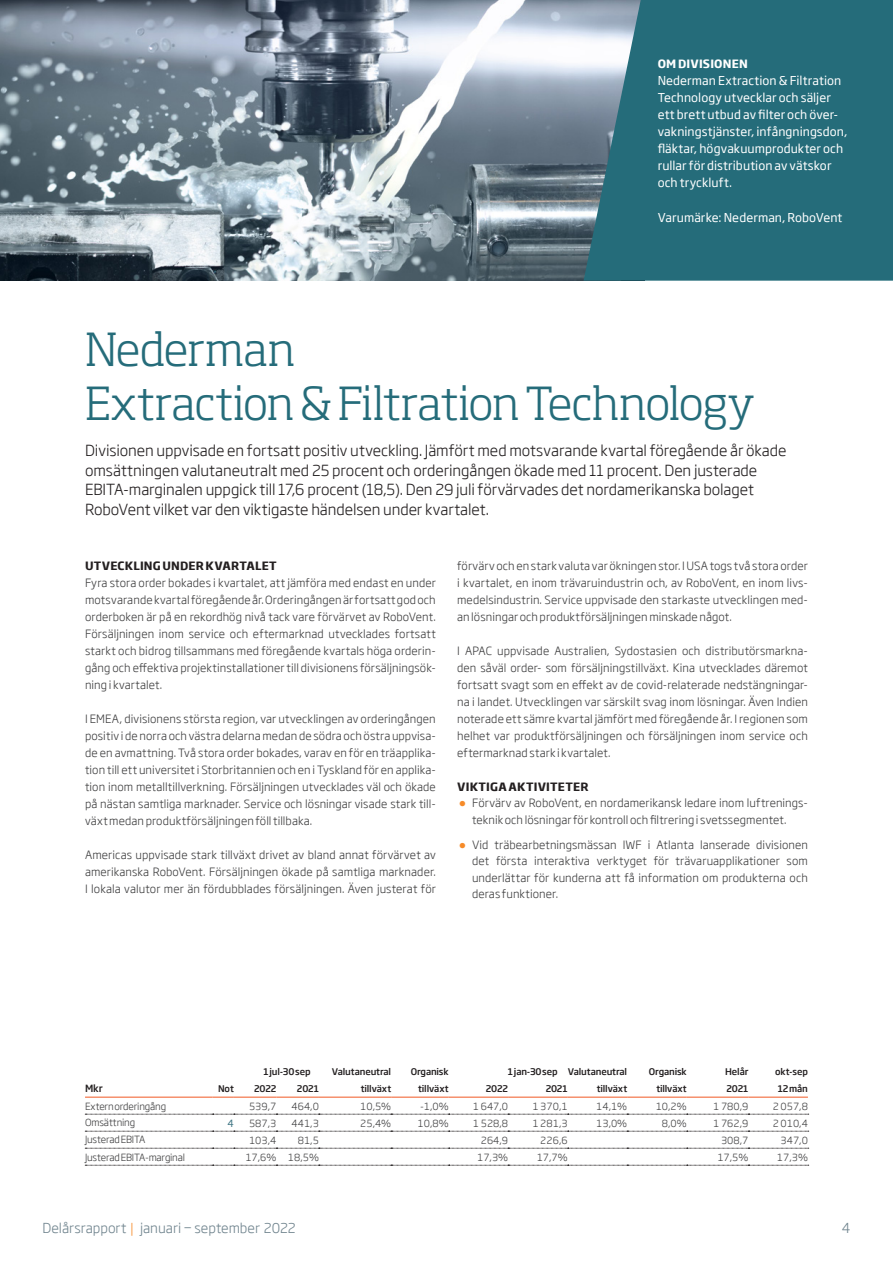
<style>
.page{position:relative;width:893px;height:1263px;background:#fff}
.page>*{position:absolute;margin:0;border:0;box-sizing:border-box;transform-origin:0 0}
.Rubrik_1{font:300 45px/54px "Soho Std";letter-spacing:-.015em;color:#256c7a}
.Ingress{font:300 15px/19.5px "Soho Gothic Std";letter-spacing:-.005em;color:#231f20}
.t1{font:300 13.5px "Soho Gothic Std";color:#70848e}
.Divisioner_beskrivni{font:12px/17px "Soho Gothic Std";letter-spacing:.005em;color:#fff}
.Brödtext{font:300 11.25px/17px "Soho Gothic Std";letter-spacing:.005em;color:#3e3e3f;text-align:justify}
.Underrubrik_1{font:700 11.25px "Soho Gothic Std";letter-spacing:.015em;color:#231f20}
.Underrubrik_1-2{font:700 11.25px "Soho Gothic Std";letter-spacing:.015em;color:#fff}
.Tabell_-_höger{font:300 9.75px "Soho Gothic Std";color:#3e3e3f}
.Tabell_-_vänster{font:300 9.75px "Soho Gothic Std";letter-spacing:-.02em;color:#3e3e3f}
.Tabellhuvud_-_vänste{font:500 9.75px "Soho Gothic Std";color:#231f20}
.Notsiffra{font:9.75px "Soho Gothic Std";color:#407684}
.Tabellhuvud_-_höger{font:500 9px "Soho Gothic Std";letter-spacing:-.015em;color:#231f20}
.s1{font-size:20.25px;color:#f68b29}
.s2{color:#f7953c}
</style>
<div class="page">
<img style="left:0;top:0;width:584px;height:281px">
<svg style="left:584px;top:0;width:309px;height:281px;background:#30727f"></svg>
<svg style="left:213px;top:1097px;width:21px;height:1px"></svg>
<svg style="left:85px;top:1114px;width:724px;height:1px"></svg>
<svg style="left:85px;top:1131px;width:724px;height:1px"></svg>
<svg style="left:85px;top:1148px;width:724px;height:1px"></svg>
<svg style="left:85px;top:1165px;width:724px;height:1px"></svg>
<hr style="left:85px;top:1097px;width:128px;height:1px;background:#f15924">
<hr style="left:234px;top:1097px;width:42px;height:1px;background:#f15924">
<hr style="left:276px;top:1097px;width:43px;height:1px;background:#f15924">
<hr style="left:319px;top:1097px;width:72px;height:1px;background:#f15924">
<hr style="left:391px;top:1097px;width:58px;height:1px;background:#f15924">
<hr style="left:449px;top:1097px;width:59px;height:1px;background:#f15924">
<hr style="left:508px;top:1097px;width:60px;height:1px;background:#f15924">
<hr style="left:568px;top:1097px;width:59px;height:1px;background:#f15924">
<hr style="left:627px;top:1097px;width:60px;height:1px;background:#f15924">
<hr style="left:687px;top:1097px;width:61px;height:1px;background:#f15924">
<hr style="left:748px;top:1097px;width:60px;height:1px;background:#f15924">
<p class="Underrubrik_1-2" style="left:658px;top:56px;width:91px">OM DIVISIONEN</p>
<p class="Divisioner_beskrivni" style="left:658px;top:72px;width:191px">Nederman Extraction &amp; Filtration<br>Technology utvecklar och säljer ett brett utbud av filter och över&shy;vakningstjänster, infångningsdon, fläktar, högvakuumprodukter och rullar för distribution av vätskor och tryckluft.</p>
<p class="Divisioner_beskrivni" style="left:658px;top:209px;width:186px">Varumärke: Nederman, RoboVent</p>
<p class="Rubrik_1" style="left:85px;top:322px;width:672px">Nederman<br>Extraction &amp; Filtration Technology</p>
<p class="Ingress" style="left:85px;top:441px;width:703px">Divisionen uppvisade en fortsatt positiv utveckling. Jämfört med motsvarande kvartal föregående år ökade omsättningen valutaneutralt med 25 procent och orderingången ökade med 11 procent. Den justerade EBITA-marginalen uppgick till 17,6 procent (18,5). Den 29 juli förvärvades det nordamerikanska bolaget RoboVent vilket var den viktigaste händelsen under kvartalet.</p>
<p class="Underrubrik_1" style="left:85px;top:558px;width:193px">UTVECKLING UNDER KVARTALET</p>
<p class="Brödtext" style="left:85px;top:574px;width:352px">Fyra stora order bokades i kvartalet, att jämföra med endast en under motsvarande kvartal föregående år. Orderingången är fortsatt god och orderboken är på en rekordhög nivå tack vare förvärvet av RoboVent.<br>Försäljningen inom service och eftermarknad utvecklades fortsatt starkt och bidrog tillsammans med föregående kvartals höga orderin&shy;gång och effektiva projektinstallationer till divisionens försäljningsök&shy;ning i kvartalet.</p>
<p class="Brödtext" style="left:85px;top:710px;width:352px">I EMEA, divisionens största region, var utvecklingen av orderingången positiv i de norra och västra delarna medan de södra och östra uppvisa&shy;de en avmattning. Två stora order bokades, varav en för en träapplika&shy;tion till ett universitet i Storbritannien och en i Tyskland för en applika&shy;tion inom metalltillverkning. Försäljningen utvecklades väl och ökade på nästan samtliga marknader. Service och lösningar visade stark till&shy;växt medan produktförsäljningen föll tillbaka.</p>
<p class="Brödtext" style="left:85px;top:846px;width:352px">Americas uppvisade stark tillväxt drivet av bland annat förvärvet av amerikanska RoboVent. Försäljningen ökade på samtliga marknader.<br>I lokala valutor mer än fördubblades försäljningen. Även justerat för</p>
<p class="Brödtext" style="left:457px;top:557px;width:352px">förvärv och en stark valuta var ökningen stor. I USA togs två stora order i kvartalet, en inom trävaruindustrin och, av RoboVent, en inom livs&shy;medelsindustrin. Service uppvisade den starkaste utvecklingen med&shy;an lösningar och produktförsäljningen minskade något.</p>
<p class="Brödtext" style="left:457px;top:642px;width:352px">I APAC uppvisade Australien, Sydostasien och distributörsmarkna&shy;den såväl order- som försäljningstillväxt. Kina utvecklades däremot fortsatt svagt som en effekt av de covid-relaterade nedstängningar&shy;na i landet. Utvecklingen var särskilt svag inom lösningar. Även Indien noterade ett sämre kvartal jämfört med föregående år. I regionen som helhet var produktförsäljningen och försäljningen inom service och eftermarknad stark i kvartalet.</p>
<p class="Underrubrik_1" style="left:457px;top:779px;width:133px">VIKTIGA AKTIVITETER</p>
<p class="Brödtext" style="left:457px;top:795px;width:352px;line-height:16.5px;text-align:center"><span class="s1">•</span> Förvärv av RoboVent, en nordamerikansk ledare inom luftrenings&shy;teknik och lösningar för kontroll och filtrering i svetssegmentet.</p>
<p class="Brödtext" style="left:472px;top:837px;width:337px;line-height:16.5px;text-indent:-15px"><span class="s1">•</span> Vid träbearbetningsmässan IWF i Atlanta lanserade divisionen det första interaktiva verktyget för trävaruapplikationer som underlättar för kunderna att få information om produkterna och deras funktioner.</p>
<p class="Tabellhuvud_-_höger" style="left:263px;top:1066px;width:49px">1 jul-30 sep</p>
<p class="Tabellhuvud_-_höger" style="left:332px;top:1066px;width:61px">Valutaneutral</p>
<p class="Tabellhuvud_-_höger" style="left:411px;top:1066px;width:39px">Organisk</p>
<p class="Tabellhuvud_-_höger" style="left:508px;top:1066px;width:51px">1 jan-30 sep</p>
<p class="Tabellhuvud_-_höger" style="left:568px;top:1066px;width:61px">Valutaneutral</p>
<p class="Tabellhuvud_-_höger" style="left:649px;top:1066px;width:39px">Organisk</p>
<p class="Tabellhuvud_-_höger" style="left:725px;top:1066px;width:25px">Helår</p>
<p class="Tabellhuvud_-_höger" style="left:775px;top:1066px;width:34px">okt-sep</p>
<p class="Tabellhuvud_-_vänste" style="left:85px;top:1082px;width:19px">Mkr</p>
<p class="Tabellhuvud_-_höger" style="left:218px;top:1083px;width:17px">Not</p>
<p class="Tabellhuvud_-_höger" style="left:254px;top:1083px;width:24px">2022</p>
<p class="Tabellhuvud_-_höger" style="left:297px;top:1083px;width:23px">2021</p>
<p class="Tabellhuvud_-_höger" style="left:361px;top:1083px;width:32px">tillväxt</p>
<p class="Tabellhuvud_-_höger" style="left:418px;top:1083px;width:32px">tillväxt</p>
<p class="Tabellhuvud_-_höger" style="left:486px;top:1083px;width:24px">2022</p>
<p class="Tabellhuvud_-_höger" style="left:546px;top:1083px;width:23px">2021</p>
<p class="Tabellhuvud_-_höger" style="left:597px;top:1083px;width:32px">tillväxt</p>
<p class="Tabellhuvud_-_höger" style="left:656px;top:1083px;width:32px">tillväxt</p>
<p class="Tabellhuvud_-_höger" style="left:726px;top:1083px;width:23px">2021</p>
<p class="Tabellhuvud_-_höger" style="left:778px;top:1083px;width:32px">12 mån</p>
<p class="Tabell_-_vänster" style="left:85px;top:1100px;width:83px">Extern orderingång</p>
<p class="Tabell_-_höger" style="left:249px;top:1100px;width:29px">539,7</p>
<p class="Tabell_-_höger" style="left:292px;top:1100px;width:29px">464,0</p>
<p class="Tabell_-_höger" style="left:360px;top:1100px;width:33px">10,5%</p>
<p class="Tabell_-_höger" style="left:420px;top:1100px;width:30px">-1,0%</p>
<p class="Tabell_-_höger" style="left:473px;top:1100px;width:37px">1 647,0</p>
<p class="Tabell_-_höger" style="left:532px;top:1100px;width:37px">1 370,1</p>
<p class="Tabell_-_höger" style="left:596px;top:1100px;width:33px">14,1%</p>
<p class="Tabell_-_höger" style="left:656px;top:1100px;width:33px">10,2%</p>
<p class="Tabell_-_höger" style="left:713px;top:1100px;width:37px">1 780,9</p>
<p class="Tabell_-_höger" style="left:773px;top:1100px;width:37px">2 057,8</p>
<p class="Tabell_-_vänster" style="left:85px;top:1117px;width:52px">Omsättning</p>
<p class="Notsiffra" style="left:227px;top:1117px;width:8px">4</p>
<p class="Tabell_-_höger" style="left:249px;top:1117px;width:29px">587,3</p>
<p class="Tabell_-_höger" style="left:292px;top:1117px;width:29px">441,3</p>
<p class="Tabell_-_höger" style="left:360px;top:1117px;width:33px">25,4%</p>
<p class="Tabell_-_höger" style="left:418px;top:1117px;width:33px">10,8%</p>
<p class="Tabell_-_höger" style="left:473px;top:1117px;width:37px">1 528,8</p>
<p class="Tabell_-_höger" style="left:532px;top:1117px;width:37px">1 281,3</p>
<p class="Tabell_-_höger" style="left:596px;top:1117px;width:33px">13,0%</p>
<p class="Tabell_-_höger" style="left:662px;top:1117px;width:26px">8,0%</p>
<p class="Tabell_-_höger" style="left:713px;top:1117px;width:37px">1 762,9</p>
<p class="Tabell_-_höger" style="left:773px;top:1117px;width:37px">2 010,4</p>
<p class="Tabell_-_vänster" style="left:85px;top:1134px;width:62px">Justerad EBITA</p>
<p class="Tabell_-_höger" style="left:249px;top:1134px;width:29px">103,4</p>
<p class="Tabell_-_höger" style="left:298px;top:1134px;width:23px">81,5</p>
<p class="Tabell_-_höger" style="left:481px;top:1134px;width:29px">264,9</p>
<p class="Tabell_-_höger" style="left:540px;top:1134px;width:29px">226,6</p>
<p class="Tabell_-_höger" style="left:721px;top:1134px;width:29px">308,7</p>
<p class="Tabell_-_höger" style="left:781px;top:1134px;width:29px">347,0</p>
<p class="Tabell_-_vänster" style="left:85px;top:1151px;width:101px">Justerad EBITA-marginal</p>
<p class="Tabell_-_höger" style="left:245px;top:1151px;width:33px">17,6%</p>
<p class="Tabell_-_höger" style="left:288px;top:1151px;width:33px">18,5%</p>
<p class="Tabell_-_höger" style="left:477px;top:1151px;width:33px">17,3%</p>
<p class="Tabell_-_höger" style="left:537px;top:1151px;width:33px">17,7%</p>
<p class="Tabell_-_höger" style="left:717px;top:1151px;width:33px">17,5%</p>
<p class="Tabell_-_höger" style="left:777px;top:1151px;width:33px">17,3%</p>
<p class="t1" style="left:43px;top:1220px;width:255px">Delårsrapport <span class="s2">|</span> januari − september 2022</p>
<p class="t1" style="left:842px;top:1220px;width:10px">4</p>
</div>
